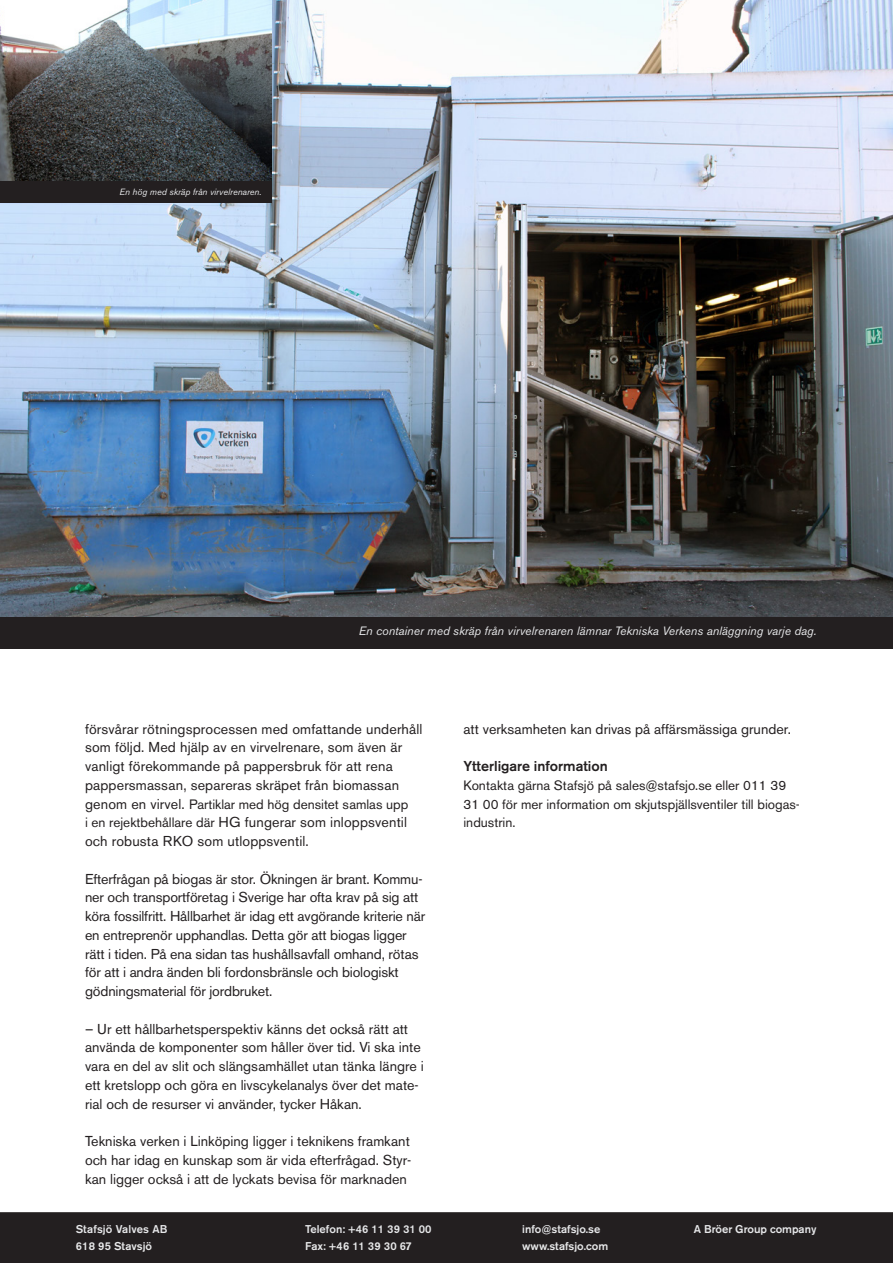
<style>
.page{position:relative;width:893px;height:1263px;background:#fff}
.page>*{position:absolute;margin:0;border:0;box-sizing:border-box;transform-origin:0 0}
.Brödtext{font:14.25px/18.8px "Akzidenz Grotesk BE";color:#231f20}
.Brödtext-2{font:500 14.25px "Akzidenz Grotesk BE";color:#231f20}
.Brödtext-3{font:13.5px/18.8px "Akzidenz Grotesk BE";color:#231f20}
.Brödtext_-_UNDERRUBR{font:italic 12px "Akzidenz Grotesk BE";color:#e6e7e9}
.Adress_field{font:500 11.25px "Akzidenz Grotesk BE";color:#e6e7e9}
.Adress_field-2{font:500 11.25px "Akzidenz Grotesk BE";color:#e8e9ea}
.Brödtext_-_UNDERRUBR-2{font:italic 9px "Akzidenz Grotesk BE";color:#e6e7e9}
.s1{font-size:14.25px}
.s2{font-size:13.5px}
</style>
<div class="page">
<img style="left:0;top:0;width:893px;height:617px">
<div style="left:0;top:617px;width:893px;height:31px;background:#231f20"></div>
<div style="left:1px;top:1213px;width:891px;height:49px;background:#231f20"></div>
<div style="left:0;top:1212px;width:893px;height:51px;border:2px solid #231f20"></div>
<div style="left:76px;top:1224px;width:740px;height:39px;background:#231f20"></div>
<img style="left:0;top:0;width:271px;height:181px">
<div style="left:0;top:181px;width:271px;height:21px;background:#231f20"></div>
<p class="Brödtext_-_UNDERRUBR-2" style="left:120px;top:187px;width:143px">En hög med skräp från virvelrenaren.</p>
<p class="Brödtext_-_UNDERRUBR" style="left:359px;top:623px;width:459px">En container med skräp från virvelrenaren lämnar Tekniska Verkens anläggning varje dag.</p>
<p class="Brödtext" style="left:85px;top:719px;width:339px">försvårar rötningsprocessen med omfattande underhåll som följd. Med hjälp av en virvelrenare, som även är vanligt förekommande på pappersbruk för att rena</p>
<p class="Brödtext" style="left:85px;top:775px;width:316px">pappersmassan, separeras skräpet från biomassan</p>
<p class="Brödtext-3" style="left:85px;top:794px;width:325px"><span class="s1">genom en virvel.</span> Partiklar med hög densitet samlas upp</p>
<p class="Brödtext" style="left:85px;top:813px;width:323px"><span class="s2">i en rejektbehållare där</span> HG fungerar som inloppsventil och robusta RKO som utloppsventil.</p>
<p class="Brödtext" style="left:85px;top:869px;width:342px">Efterfrågan på biogas är stor. Ökningen är brant. Kommu&shy;ner och transportföretag i Sverige har ofta krav på sig att köra fossilfritt. Hållbarhet är idag ett avgörande kriterie när en entreprenör upphandlas. Detta gör att biogas ligger rätt i tiden. På ena sidan tas hushållsavfall omhand, rötas för att i andra änden bli fordonsbränsle och biologiskt gödningsmaterial för jordbruket.</p>
<p class="Brödtext" style="left:85px;top:1019px;width:340px">– Ur ett hållbarhetsperspektiv känns det också rätt att använda de komponenter som håller över tid. Vi ska inte vara en del av slit och slängsamhället utan tänka längre i ett kretslopp och göra en livscykelanalys över det mate&shy;rial och de resurser vi använder, tycker Håkan.</p>
<p class="Brödtext" style="left:85px;top:1132px;width:328px;text-align:justify">Tekniska verken i Linköping ligger i teknikens framkant och har idag en kunskap som är vida efterfrågad. Styr&shy;kan ligger också i att de lyckats bevisa för marknaden</p>
<p class="Brödtext" style="left:463px;top:719px;width:329px">att verksamheten kan drivas på affärsmässiga grunder.</p>
<p class="Brödtext-2" style="left:463px;top:757px;width:146px">Ytterligare information</p>
<p class="Brödtext-3" style="left:463px;top:776px;width:338px">Kontakta gärna Stafsjö på sales@stafsjo.se eller 011 39<br>31 00 för mer information om skjutspjällsventiler till biogas&shy;industrin.</p>
<p class="Adress_field" style="left:76px;top:1222px;width:93px">Stafsjö Valves AB</p>
<p class="Adress_field" style="left:305px;top:1222px;width:128px">Telefon: +46 11 39 31 00</p>
<p class="Adress_field" style="left:522px;top:1222px;width:80px">info@stafsjo.se</p>
<p class="Adress_field" style="left:694px;top:1222px;width:124px">A Bröer Group company</p>
<p class="Adress_field-2" style="left:76px;top:1239px;width:78px">618 95 Stavsjö</p>
<p class="Adress_field-2" style="left:305px;top:1239px;width:108px">Fax: +46 11 39 30 67</p>
<p class="Adress_field-2" style="left:522px;top:1239px;width:88px">www.stafsjo.com</p>
</div>
